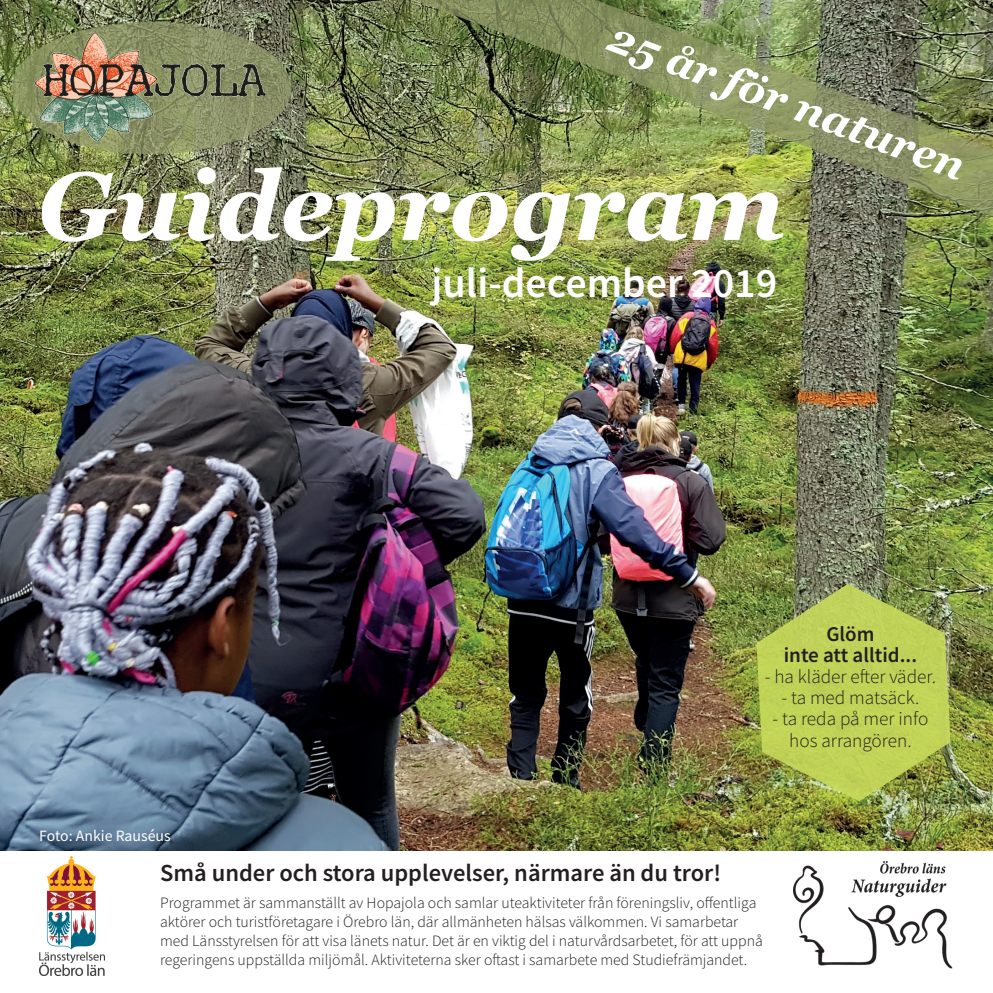
<style>
.page{position:relative;width:993px;height:993px;background:#fff}
.page>*{position:absolute;margin:0;border:0;box-sizing:border-box;transform-origin:0 0}
.t1{font:italic 700 96.25px "Georgia";color:#fff}
.t2{font:600 42px "Source Sans Pro";color:#fff}
.t3{font:italic 700 42px "Georgia";color:#fff}
.t4{font:600 24.5px "Source Sans Pro";color:#231f20}
.t5{font:600 21px "Source Sans Pro";color:#231f20}
.t6{font:300 19.25px/21px "Source Sans Pro";color:#231f20;text-align:center}
.t7{font:300 15.75px/18.9px "Source Sans Pro";color:#231f20}
.t8{font:15.75px "Source Sans Pro";color:#fff}
</style>
<div class="page">
<img style="left:0;top:0;width:992px;height:851px">
<img style="left:793px;top:861px;width:159px;height:107px">
<img style="left:39px;top:856px;width:66px;height:119px">
<svg style="left:756px;top:583px;width:194px;height:218px;background:#aebe53"></svg>
<img style="left:397px;top:0;width:595px;height:224px">
<svg style="left:12px;top:22px;width:279px;height:132px;background:#8a9263"></svg>
<img style="left:29px;top:27px;width:237px;height:118px">
<p class="t3" style="left:620px;top:8px;width:378px;rotate:21deg">25 år för naturen</p>
<p class="t1" style="left:38px;top:144px;width:748px">Guideprogram</p>
<p class="t2" style="left:431px;top:255px;width:347px">juli-december 2019</p>
<p class="t8" style="left:39px;top:825px;width:133px">Foto: Ankie Rauséus</p>
<p class="t5" style="left:826px;top:620px;width:50px">Glöm</p>
<p class="t5" style="left:783px;top:641px;width:135px">inte att alltid...</p>
<p class="t6" style="left:764px;top:666px;width:173px">- ha kläder efter väder.</p>
<p class="t6" style="left:781px;top:687px;width:139px">- ta med matsäck.</p>
<p class="t6" style="left:772px;top:708px;width:157px">- ta reda på mer info hos arrangören.</p>
<p class="t4" style="left:160px;top:856px;width:562px">Små under och stora upplevelser, närmare än du tror!</p>
<p class="t7" style="left:160px;top:893px;width:604px">Programmet är sammanställt av Hopajola och samlar uteaktiviteter från föreningsliv, offentliga aktörer och turistföretagare i Örebro län, där allmänheten hälsas välkommen. Vi samarbetar med Länsstyrelsen för att visa länets natur. Det är en viktig del i naturvårdsarbetet, för att uppnå regeringens uppställda miljömål. Aktiviteterna sker oftast i samarbete med Studiefrämjandet.</p>
</div>
